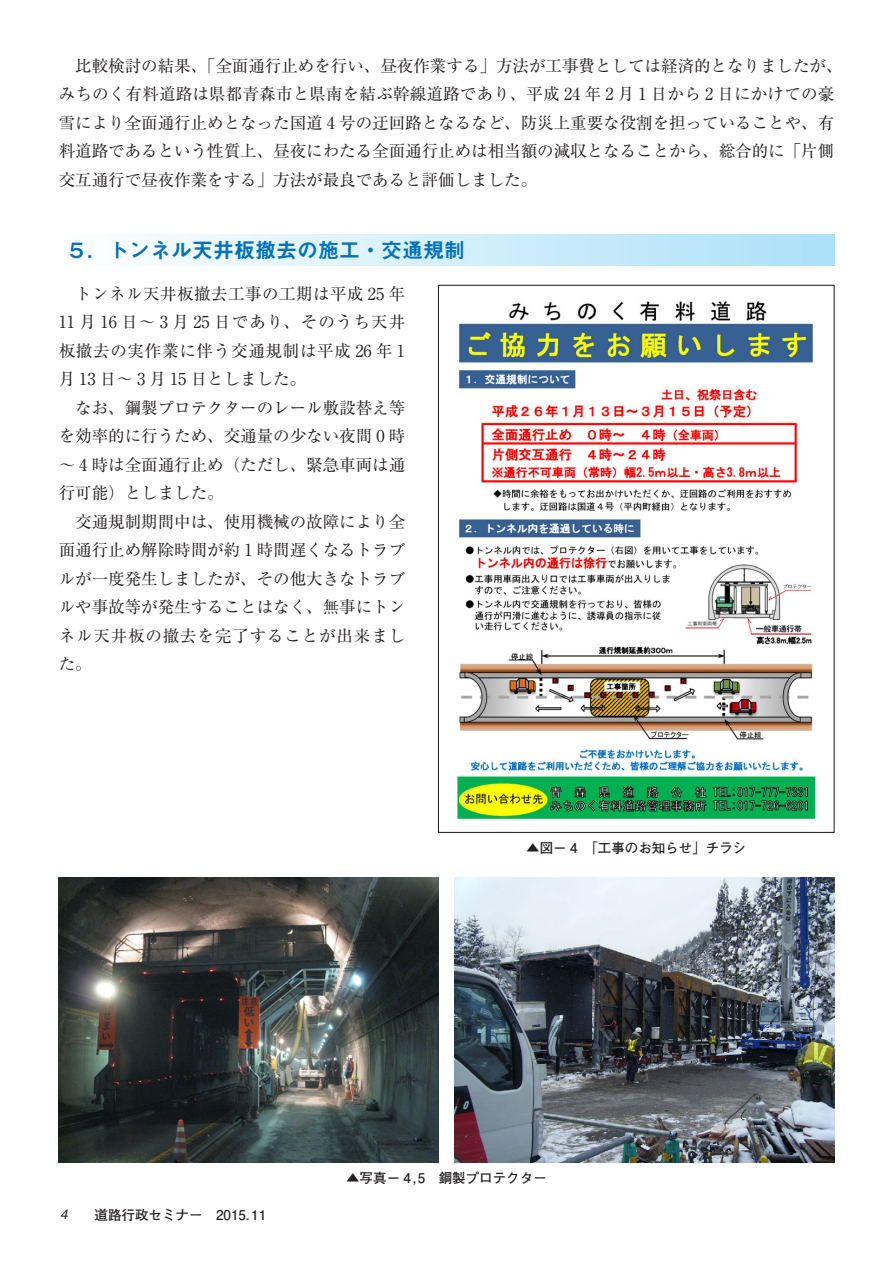
<style>
.page{position:relative;width:893px;height:1263px;background:#fff}
.page>*{position:absolute;margin:0;border:0;box-sizing:border-box;transform-origin:0 0}
.t1{font:21px "Midashi Go Pro MB31 90 msp RKSJ H";color:#0072bc}
.t2{font:16.5px/28.5px "Ryumin Pro Regular 90 msp RKSJ H";color:#231f20;text-align:justify}
.t3{font:13.5px "Futo Go B101 Pro Bold 90 msp RKSJ H";color:#231f20}
.s1{font-family:"Helvetica";font-style:italic}
</style>
<div class="page">
<div style="left:59px;top:234px;width:775px;height:32px;background:linear-gradient(to right,#fefefe,#ace0f9)"></div>
<img style="left:456px;top:301px;width:360px;height:518px">
<img style="left:59px;top:878px;width:380px;height:285px">
<img style="left:454px;top:878px;width:380px;height:285px">
<p class="t2" style="left:59px;top:53px;width:785px;text-align:left;text-indent:17px">比較検討の結果、「全面通行止めを行い、昼夜作業する」方法が工事費としては経済的となりましたが、みちのく有料道路は県都青森市と県南を結ぶ幹線道路であり、平成 24 年 2 月 1 日から 2 日にかけての豪雪により全面通行止めとなった国道 4 号の迂回路となるなど、防災上重要な役割を担っていることや、有料道路であるという性質上、昼夜にわたる全面通行止めは相当額の減収となることから、総合的に「片側交互通行で昼夜作業をする」方法が最良であると評価しました。</p>
<p class="t1" style="left:66px;top:242px;width:400px">５．トンネル天井板撤去の施工・交通規制</p>
<p class="t2" style="left:59px;top:281px;width:348px;text-indent:16px">トンネル天井板撤去工事の工期は平成 25 年11 月 16 日～ 3 月 25 日であり、そのうち天井板撤去の実作業に伴う交通規制は平成 26 年 1月 13 日～ 3 月 15 日としました。</p>
<p class="t2" style="left:59px;top:395px;width:348px;text-indent:16px">なお、鋼製プロテクターのレール敷設替え等を効率的に行うため、交通量の少ない夜間 0 時～ 4 時は全面通行止め（ただし、緊急車両は通行可能）としました。</p>
<p class="t2" style="left:59px;top:509px;width:348px;text-indent:16px">交通規制期間中は、使用機械の故障により全面通行止め解除時間が約 1 時間遅くなるトラブルが一度発生しましたが、その他大きなトラブルや事故等が発生することはなく、無事にトンネル天井板の撤去を完了することが出来ました。</p>
<p class="t3" style="left:526px;top:843px;width:222px">▲図－ 4　「工事のお知らせ」チラシ</p>
<p class="t3" style="left:60px;top:1209px;width:208px"><span class="s1">4</span>　　道路行政セミナー　2015. 11</p>
<p class="t3" style="left:346px;top:1173px;width:202px">▲写真－ 4,5　鋼製プロテクター</p>
</div>
